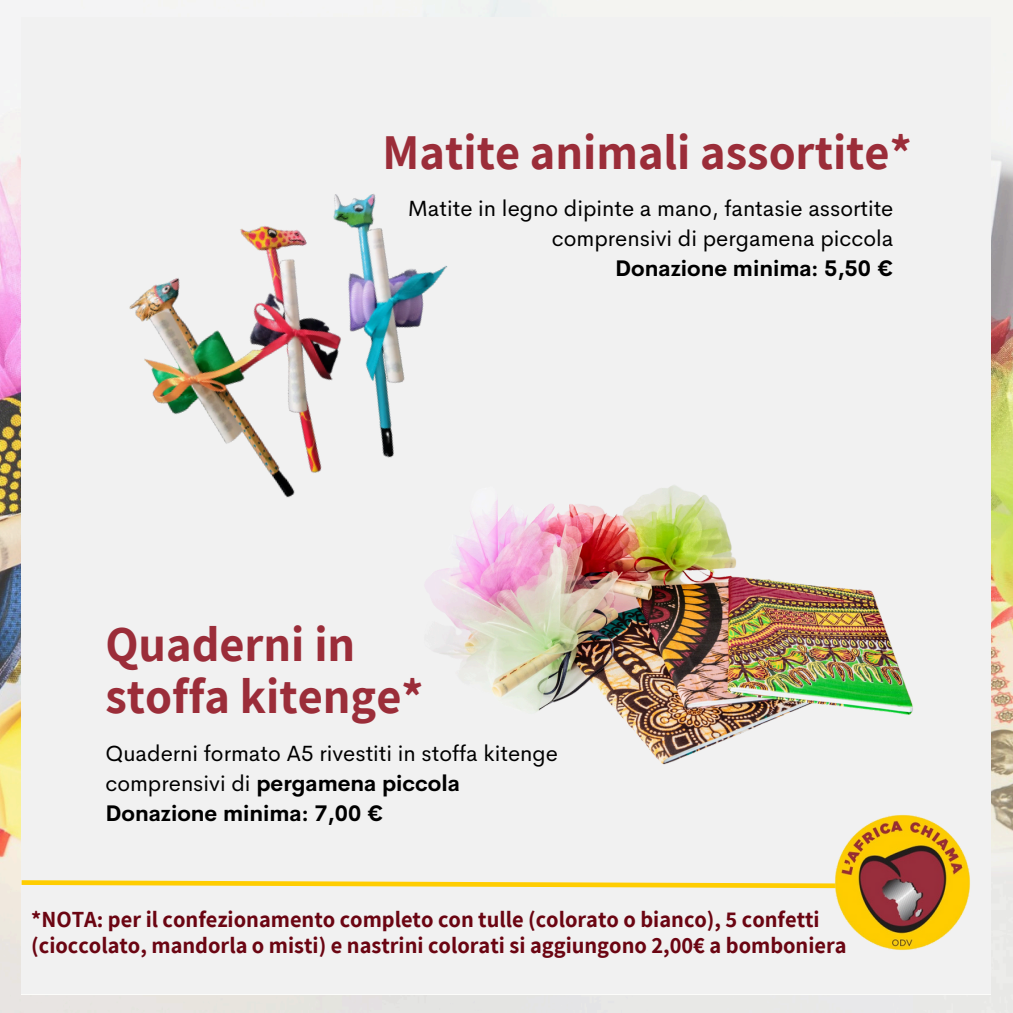
<style>
.page{position:relative;width:1013px;height:1013px;background:#fff}
.page>*{position:absolute;margin:0;border:0;box-sizing:border-box;transform-origin:0 0}
.t1{font:700 48.75px/52.5px "Assistant";color:#9b2d39}
.t2{font:700 22.5px/26.2px "Assistant";color:#6b0512}
.t3{font:22.12px "Cerebri Sans";color:#000}
.t4{font:700 22.12px "Cerebri Sans";color:#000}
.s1{font-weight:400}
</style>
<div class="page">
<img style="left:0;top:0;width:1012px;height:1012px">
<div style="left:22px;top:17px;width:968px;height:977px;background:#f1f1f1"></div>
<img style="left:129px;top:194px;width:319px;height:304px">
<img style="left:385px;top:466px;width:567px;height:318px;border-radius:26px">
<svg style="left:17px;top:877px;width:801px;height:13px"></svg>
<img style="left:818px;top:814px;width:152px;height:137px">
<p class="t1" style="left:382px;top:125px;width:530px">Matite animali assortite*</p>
<h1 class="t3" style="left:408px;top:194px;width:487px">Matite in legno dipinte a mano, fantasie assortite</h1>
<p class="t3" style="left:552px;top:224px;width:343px">comprensivi di pergamena piccola</p>
<p class="t4" style="left:615px;top:254px;width:280px">Donazione minima: 5,50 €</p>
<h1 class="t1" style="left:105px;top:616px;width:319px">Quaderni in stoffa kitenge*</h1>
<p class="t3" style="left:105px;top:738px;width:454px">Quaderni formato A5 rivestiti in stoffa kitenge</p>
<p class="t4" style="left:105px;top:768px;width:356px"><span class="s1">comprensivi di</span> pergamena piccola</p>
<p class="t4" style="left:105px;top:798px;width:280px">Donazione minima: 7,00 €</p>
<h2 class="t2" style="left:31px;top:905px;width:817px">*NOTA: per il confezionamento completo con tulle (colorato o bianco), 5 confetti (cioccolato, mandorla o misti) e nastrini colorati si aggiungono 2,00€ a bomboniera</h2>
</div>
